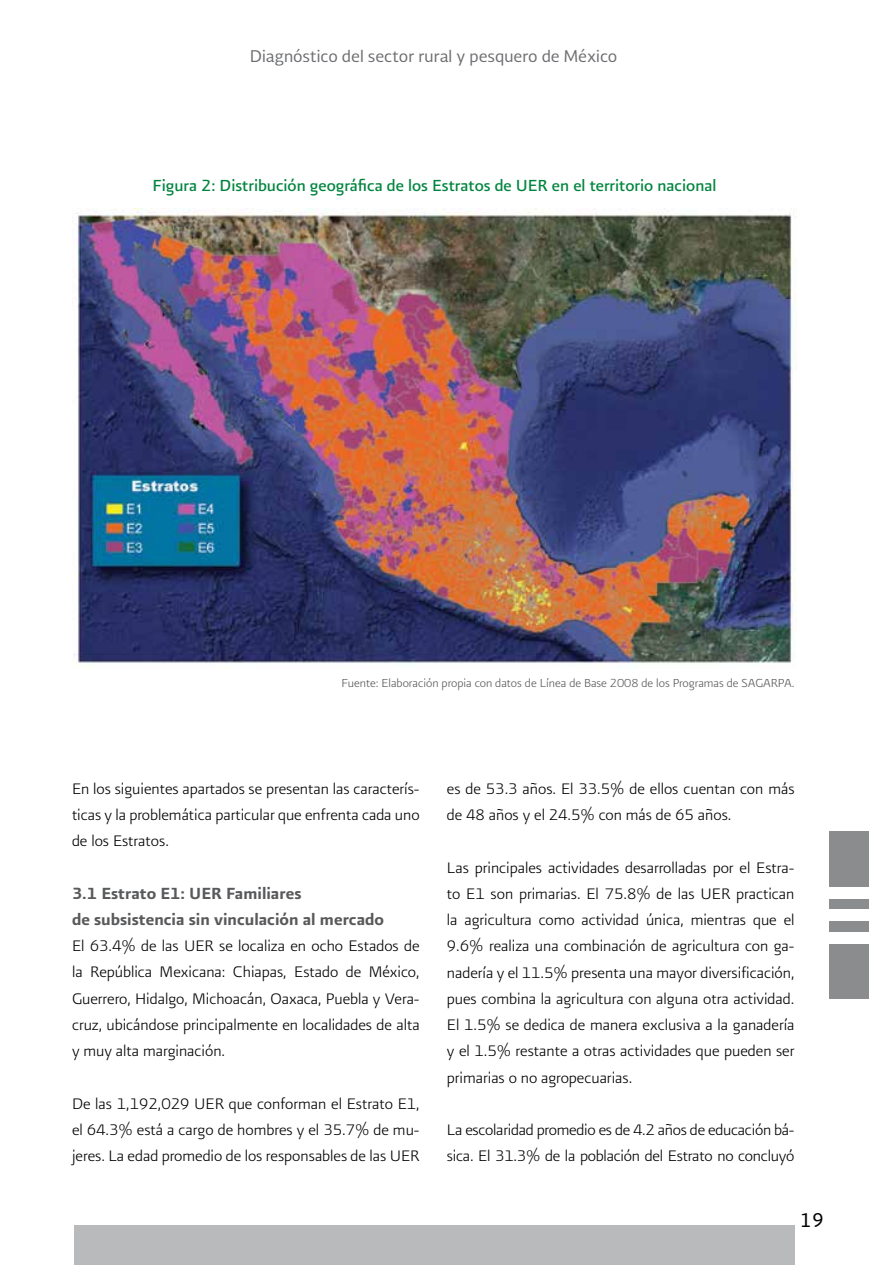
<style>
.page{position:relative;width:869px;height:1265px;background:#fff}
.page>*{position:absolute;margin:0;border:0;box-sizing:border-box;transform-origin:0 0}
.t1{font:71.75px "Presidencia Fuerte";color:#fff}
.t2{font:19.25px "Presidencia Base";color:#00853f}
.t3{font:19.25px/26.2px "Presidencia Firme";color:#58595b}
.t4{font:19.25px "Soberana Sans";color:#000}
.t5{font:18.38px/26.2px "Presidencia Fina";color:#000;text-align:justify}
.t6{font:15.75px "Soberana Sans";color:#6d6e71}
.t7{font:14px "Presidencia Fina";color:#58595b}
</style>
<div class="page">
<div style="left:74px;top:1225px;width:720px;height:40px;background:#b8babc"></div>
<div style="left:828px;top:832px;width:40px;height:167px;background:#8a8c8e"></div>
<img style="left:72px;top:209px;width:723px;height:459px">
<p class="t6" style="left:250px;top:45px;width:368px">Diagnóstico del sector rural y pesquero de México</p>
<p class="t2" style="left:152px;top:174px;width:565px">Figura 2: Distribución geográfica de los Estratos de UER en el territorio nacional</p>
<p class="t7" style="left:341px;top:675px;width:454px">Fuente: Elaboración propia con datos de Línea de Base 2008 de los Programas de SAGARPA.</p>
<p class="t5" style="left:72px;top:775px;width:349px">En los siguientes apartados se presentan las caracterís&shy;ticas y la problemática particular que enfrenta cada uno de los Estratos.</p>
<p class="t3" style="left:72px;top:880px;width:313px">3.1 Estrato E1: UER Familiares<br>de subsistencia sin vinculación al mercado</p>
<p class="t5" style="left:72px;top:933px;width:349px">El 63.4% de las UER se localiza en ocho Estados de la República Mexicana: Chiapas, Estado de México, Guerrero, Hidalgo, Michoacán, Oaxaca, Puebla y Vera&shy;cruz, ubicándose principalmente en localidades de alta y muy alta marginación.</p>
<p class="t5" style="left:72px;top:1090px;width:349px">De las 1,192,029 UER que conforman el Estrato E1, el 64.3% está a cargo de hombres y el 35.7% de mu&shy;jeres. La edad promedio de los responsables de las UER</p>
<p class="t5" style="left:446px;top:775px;width:349px">es de 53.3 años. El 33.5% de ellos cuentan con más de 48 años y el 24.5% con más de 65 años.</p>
<p class="t5" style="left:446px;top:854px;width:349px">Las principales actividades desarrolladas por el Estra&shy;to E1 son primarias. El 75.8% de las UER practican la agricultura como actividad única, mientras que el 9.6% realiza una combinación de agricultura con ga&shy;nadería y el 11.5% presenta una mayor diversificación, pues combina la agricultura con alguna otra actividad.<br>El 1.5% se dedica de manera exclusiva a la ganadería y el 1.5% restante a otras actividades que pueden ser primarias o no agropecuarias.</p>
<p class="t5" style="left:446px;top:1116px;width:349px">La escolaridad promedio es de 4.2 años de educación bá&shy;sica. El 31.3% de la población del Estrato no concluyó</p>
<h1 class="t1" style="left:890px;top:882px;width:68px;rotate:90deg">III</h1>
<p class="t4" style="left:799px;top:1207px;width:27px">19</p>
</div>
